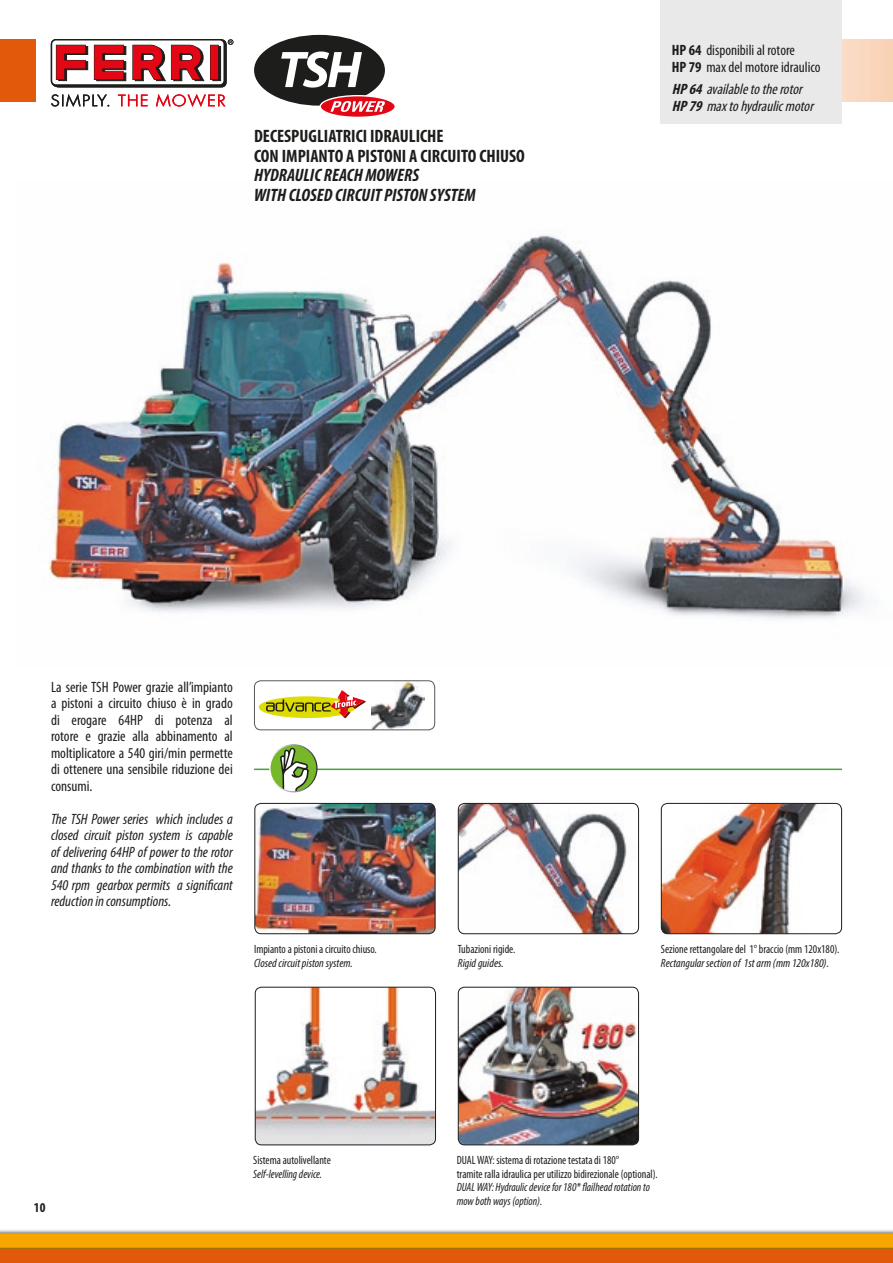
<style>
.page{position:relative;width:893px;height:1263px;background:#fff}
.page>*{position:absolute;margin:0;border:0;box-sizing:border-box;transform-origin:0 0}
.t1{font:italic 700 51.9px "Myriad Pro";color:#fff}
.t2{font:700 condensed 18px/19.5px "Myriad Pro";color:#1d1d1b}
.t3{font:italic 700 condensed 18px/19.5px "Myriad Pro";color:#1d1d1b}
.t4{font:condensed 15px/16.5px "Myriad Pro";color:#1d1d1b}
.t5{font:italic condensed 15px/16.5px "Myriad Pro";color:#1d1d1b;text-align:justify}
.t6{font:italic condensed 15px/16.5px "Myriad Pro";color:#1d1d1b}
.t7{font:700 condensed 13.5px "Myriad Pro";color:#1d1d1b}
.t8{font:condensed 12px/13.5px "Myriad Pro";color:#1d1d1b;scale:.95 1}
.t9{font:italic condensed 12px/13.5px "Myriad Pro";color:#1d1d1b;scale:.95 1}
.t10{font:italic condensed 12px "Myriad Pro";color:#1d1d1b}
.s1{font-weight:700}
</style>
<div class="page">
<svg style="left:0;top:1230px;width:893px;height:3px;background:#c7c7c7"></svg>
<svg style="left:0;top:1233px;width:893px;height:30px;background:#e87f06"></svg>
<svg style="left:842px;top:39px;width:51px;height:63px;background:#fad6bd"></svg>
<div style="left:0;top:39px;width:35px;height:63px;background:#e2590b"></div>
<img style="left:49px;top:234px;width:818px;height:386px">
<div style="left:660px;top:0;width:182px;height:123px;background:#e9e9e9"></div>
<svg style="left:51px;top:94px;width:58px;height:13px"></svg>
<svg style="left:118px;top:94px;width:108px;height:13px"></svg>
<svg style="left:51px;top:39px;width:182px;height:48px"></svg>
<hr style="left:254px;top:768px;width:588px;height:2px;background:#3fa535">
<svg style="left:270px;top:745px;width:47px;height:47px"></svg>
<svg style="left:280px;top:747px;width:29px;height:45px"></svg>
<div style="left:269px;top:744px;width:49px;height:48px;border:1px solid #fff;border-radius:50%"></div>
<img style="left:256px;top:803px;width:179px;height:131px">
<div style="left:254px;top:803px;width:181px;height:131px;border:1px solid #1d1d1b;border-radius:6px"></div>
<img style="left:661px;top:803px;width:181px;height:131px">
<div style="left:661px;top:803px;width:181px;height:131px;border:1px solid #1d1d1b;border-radius:6px"></div>
<img style="left:458px;top:803px;width:181px;height:131px">
<div style="left:458px;top:803px;width:181px;height:131px;border:1px solid #1d1d1b;border-radius:6px"></div>
<img style="left:255px;top:987px;width:180px;height:158px">
<div style="left:255px;top:987px;width:181px;height:158px;border:1px solid #1d1d1b;border-radius:6px"></div>
<img style="left:458px;top:987px;width:181px;height:158px">
<div style="left:458px;top:987px;width:181px;height:158px;border:1px solid #1d1d1b;border-radius:6px"></div>
<img style="left:371px;top:682px;width:54px;height:46px">
<div style="left:254px;top:680px;width:181px;height:50px;border:1px solid #575756;border-radius:6px"></div>
<svg style="left:259px;top:690px;width:107px;height:28px"></svg>
<svg style="left:254px;top:35px;width:141px;height:82px"></svg>
<h1 class="t1" style="left:278px;top:36px;width:85px">TSH</h1>
<p class="t4" style="left:672px;top:42px;width:150px"><span class="s1">HP 64</span> disponibili al rotore<br><span class="s1">HP 79</span> max del motore idraulico</p>
<p class="t6" style="left:672px;top:81px;width:147px"><span class="s1">HP64</span>availabletotherotor<br><span class="s1">HP79</span>maxtohydraulicmotor</p>
<p class="t2" style="left:254px;top:126px;width:272px">DECESPUGLIATRICI IDRAULICHE<br>CON IMPIANTO A PISTONI A CIRCUITO CHIUSO</p>
<p class="t3" style="left:254px;top:165px;width:223px">HYDRAULIC REACH MOWERS<br>WITH CLOSED CIRCUIT PISTON SYSTEM</p>
<p class="t4" style="left:51px;top:678px;width:183px;text-align:justify">La serie TSH Power grazie all’impianto a pistoni a circuito chiuso è in grado di erogare 64HP di potenza al rotore e grazie alla abbinamento al moltiplicatore a 540 giri/min permette di ottenere una sensibile riduzione dei consumi.</p>
<p class="t5" style="left:51px;top:810px;width:183px">The TSH Power series which includes a closed circuit piston system is capable of delivering 64HP of power to the rotor and thanks to the combination with the 540 rpm gearbox permits a significant reduction in consumptions.</p>
<p class="t8" style="left:254px;top:942px;width:131px">Impianto a pistoni a circuito chiuso.</p>
<p class="t10" style="left:254px;top:955px;width:100px">Closed circuit piston system.</p>
<p class="t7" style="left:34px;top:1199px;width:13px">10</p>
<p class="t8" style="left:253px;top:1153px;width:83px">Sistema autolivellante</p>
<p class="t9" style="left:253px;top:1167px;width:74px">Self-levelling device.</p>
<p class="t8" style="left:458px;top:942px;width:62px">Tubazioni rigide.</p>
<p class="t10" style="left:458px;top:955px;width:47px">Rigid guides.</p>
<p class="t8" style="left:661px;top:942px;width:189px">Sezione rettangolare del 1° braccio (mm 120x180).</p>
<p class="t10" style="left:661px;top:955px;width:169px">Rectangular section of 1st arm (mm 120x180).</p>
<p class="t8" style="left:457px;top:1153px;width:213px">DUAL WAY: sistema di rotazione testata di 180°<br>tramite ralla idraulica per utilizzo bidirezionale (optional).</p>
<p class="t9" style="left:457px;top:1180px;width:205px">DUAL WAY: Hydraulic device for 180* flailhead rotation to mow both ways (option).</p>
</div>
